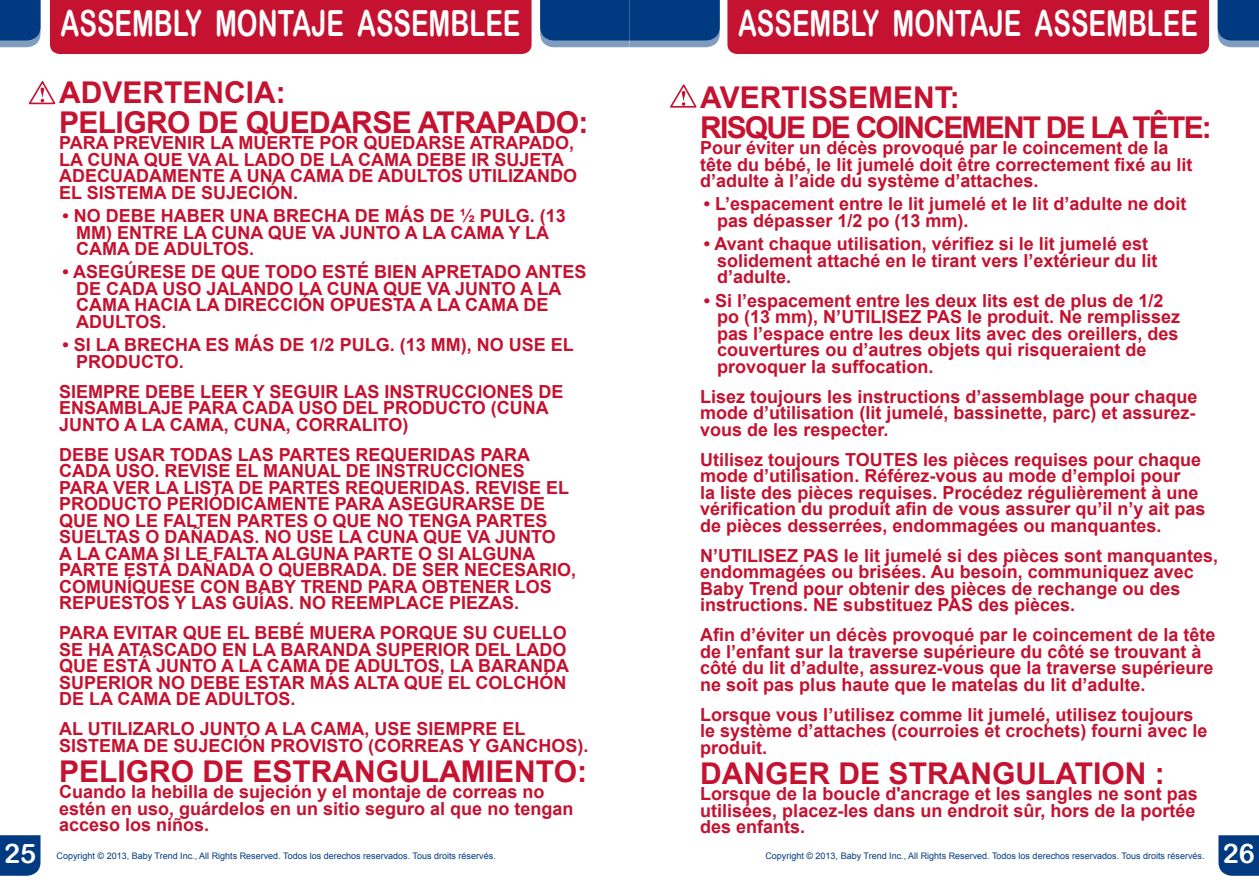
<style>
.page{position:relative;width:1259px;height:893px;background:#fff}
.page>*{position:absolute;margin:0;border:0;box-sizing:border-box;transform-origin:0 0}
.t1{font:36px "Arial Rounded MT Bold";color:#fff;scale:.73 1}
.t2{font:700 30px "Arial";color:#c41230}
.t3{font:700 30px/30px "Arial";letter-spacing:-.06em;color:#c41230}
.t4{font:700 30px/30px "Arial";letter-spacing:-.02em;color:#c41230}
.t5{font:27px "Arial Rounded MT Bold";color:#fff}
.t6{font:700 18px/16.5px "Arial";color:#c41230}
.t7{font:9px "Arial";color:#013a81}
</style>
<div class="page">
<div style="left:50px;top:0;width:481px;height:54px;background:#c41230"></div>
<svg style="left:0;top:0;width:40px;height:47px;background:#164a8b"></svg>
<div style="left:0;top:835px;width:40px;height:41px;background:#013a81"></div>
<div style="left:727px;top:0;width:482px;height:54px;background:#c41230"></div>
<svg style="left:540px;top:0;width:180px;height:47px;background:#15498a"></svg>
<svg style="left:1217px;top:0;width:42px;height:47px;background:#1a4d8d"></svg>
<svg style="left:1218px;top:835px;width:41px;height:41px;background:#0c4386"></svg>
<svg style="left:670px;top:84px;width:27px;height:24px"></svg>
<svg style="left:28px;top:81px;width:28px;height:24px"></svg>
<h1 class="t1" style="left:61px;top:2px;width:631px">ASSEMBLY MONTAJE ASSEMBLEE</h1>
<h1 class="t1" style="left:738px;top:2px;width:631px">ASSEMBLY MONTAJE ASSEMBLEE</h1>
<h2 class="t4" style="left:59px;top:78px;width:531px">ADVERTENCIA:<br>PELIGRO DE QUEDARSE ATRAPADO:</h2>
<p class="t6" style="left:59px;top:135px;width:519px">PARA PREVENIR LA MUERTE POR QUEDARSE ATRAPADO, LA CUNA QUE VA AL LADO DE LA CAMA DEBE IR SUJETA ADECUADAMENTE A UNA CAMA DE ADULTOS UTILIZANDO EL SISTEMA DE SUJECIÓN.</p>
<p class="t6" style="left:76px;top:208px;width:491px;text-indent:-14px">• NO DEBE HABER UNA BRECHA DE MÁS DE ½ PULG. (13<br>MM) ENTRE LA CUNA QUE VA JUNTO A LA CAMA Y LA<br>CAMA DE ADULTOS.</p>
<p class="t6" style="left:76px;top:264px;width:512px;text-indent:-14px">• ASEGÚRESE DE QUE TODO ESTÉ BIEN APRETADO ANTES DE CADA USO JALANDO LA CUNA QUE VA JUNTO A LA CAMA HACIA LA DIRECCIÓN OPUESTA A LA CAMA DE ADULTOS.</p>
<p class="t6" style="left:76px;top:337px;width:499px;text-indent:-14px">• SI LA BRECHA ES MÁS DE 1/2 PULG. (13 MM), NO USE EL<br>PRODUCTO.</p>
<p class="t6" style="left:59px;top:384px;width:506px">SIEMPRE DEBE LEER Y SEGUIR LAS INSTRUCCIONES DE<br>ENSAMBLAJE PARA CADA USO DEL PRODUCTO (CUNA<br>JUNTO A LA CAMA, CUNA, CORRALITO)</p>
<p class="t6" style="left:59px;top:447px;width:519px">DEBE USAR TODAS LAS PARTES REQUERIDAS PARA CADA USO. REVISE EL MANUAL DE INSTRUCCIONES PARA VER LA LISTA DE PARTES REQUERIDAS. REVISE EL PRODUCTO PERIÓDICAMENTE PARA ASEGURARSE DE QUE NO LE FALTEN PARTES O QUE NO TENGA PARTES SUELTAS O DAÑADAS. NO USE LA CUNA QUE VA JUNTO<br>A LA CAMA SI LE FALTA ALGUNA PARTE O SI ALGUNA PARTE ESTÁ DAÑADA O QUEBRADA. DE SER NECESARIO, COMUNÍQUESE CON BABY TREND PARA OBTENER LOS REPUESTOS Y LAS GUÍAS. NO REEMPLACE PIEZAS.</p>
<p class="t6" style="left:59px;top:625px;width:511px">PARA EVITAR QUE EL BEBÉ MUERA PORQUE SU CUELLO SE HA ATASCADO EN LA BARANDA SUPERIOR DEL LADO QUE ESTÁ JUNTO A LA CAMA DE ADULTOS, LA BARANDA SUPERIOR NO DEBE ESTAR MÁS ALTA QUE EL COLCHÓN DE LA CAMA DE ADULTOS.</p>
<p class="t6" style="left:59px;top:721px;width:531px">AL UTILIZARLO JUNTO A LA CAMA, USE SIEMPRE EL<br>SISTEMA DE SUJECIÓN PROVISTO (CORREAS Y GANCHOS).</p>
<h2 class="t2" style="left:59px;top:751px;width:529px">PELIGRO DE ESTRANGULAMIENTO:</h2>
<p class="t6" style="left:59px;top:784px;width:516px">Cuando la hebilla de sujeción y el montaje de correas no estén en uso, guárdelos en un sitio seguro al que no tengan acceso los niños.</p>
<h2 class="t3" style="left:700px;top:83px;width:513px">AVERTISSEMENT:<br>RISQUE DE COINCEMENT DE LA TÊTE:</h2>
<p class="t6" style="left:700px;top:140px;width:494px">Pour éviter un décès provoqué par le coincement de la tête du bébé, le lit jumelé doit être correctement fixé au lit d’adulte à l’aide du système d’attaches.</p>
<p class="t6" style="left:717px;top:197px;width:470px;text-indent:-14px">• L’espacement entre le lit jumelé et le lit d’adulte ne doit pas dépasser 1/2 po (13 mm).</p>
<p class="t6" style="left:717px;top:236px;width:442px;text-indent:-14px">• Avant chaque utilisation, vérifiez si le lit jumelé est solidement attaché en le tirant vers l’extérieur du lit d’adulte.</p>
<p class="t6" style="left:717px;top:293px;width:464px;text-indent:-14px">• Si l’espacement entre les deux lits est de plus de 1/2 po (13 mm), N’UTILISEZ PAS le produit. Ne remplissez pas l’espace entre les deux lits avec des oreillers, des couvertures ou d’autres objets qui risqueraient de provoquer la suffocation.</p>
<p class="t6" style="left:700px;top:389px;width:499px;text-align:justify">Lisez toujours les instructions d’assemblage pour chaque mode d’utilisation (lit jumelé, bassinette, parc) et assurez&shy;vous de les respecter.</p>
<p class="t6" style="left:700px;top:452px;width:507px">Utilisez toujours TOUTES les pièces requises pour chaque mode d’utilisation. Référez-vous au mode d’emploi pour<br>la liste des pièces requises. Procédez régulièrement à une vérification du produit afin de vous assurer qu’il n’y ait pas de pièces desserrées, endommagées ou manquantes.</p>
<p class="t6" style="left:700px;top:548px;width:519px">N’UTILISEZ PAS le lit jumelé si des pièces sont manquantes, endommagées ou brisées. Au besoin, communiquez avec Baby Trend pour obtenir des pièces de rechange ou des instructions. NE substituez PAS des pièces.</p>
<p class="t6" style="left:700px;top:627px;width:517px">Afin d’éviter un décès provoqué par le coincement de la tête de l’enfant sur la traverse supérieure du côté se trouvant à côté du lit d’adulte, assurez-vous que la traverse supérieure ne soit pas plus haute que le matelas du lit d’adulte.</p>
<p class="t6" style="left:700px;top:707px;width:509px">Lorsque vous l’utilisez comme lit jumelé, utilisez toujours le système d’attaches (courroies et crochets) fourni avec le produit.</p>
<h2 class="t2" style="left:700px;top:753px;width:466px">DANGER DE STRANGULATION :</h2>
<p class="t6" style="left:700px;top:786px;width:499px">Lorsque de la boucle d'ancrage et les sangles ne sont pas utilisées, placez-les dans un endroit sûr, hors de la portée des enfants.</p>
<h3 class="t5" style="left:4px;top:838px;width:34px">25</h3>
<p class="t7" style="left:57px;top:850px;width:441px">Copyright © 2013, Baby Trend Inc., All Rights Reserved. Todos los derechos reservados. Tous droits réservés.</p>
<p class="t7" style="left:765px;top:850px;width:441px">Copyright © 2013, Baby Trend Inc., All Rights Reserved. Todos los derechos reservados. Tous droits réservés.</p>
<h3 class="t5" style="left:1222px;top:838px;width:34px">26</h3>
</div>
